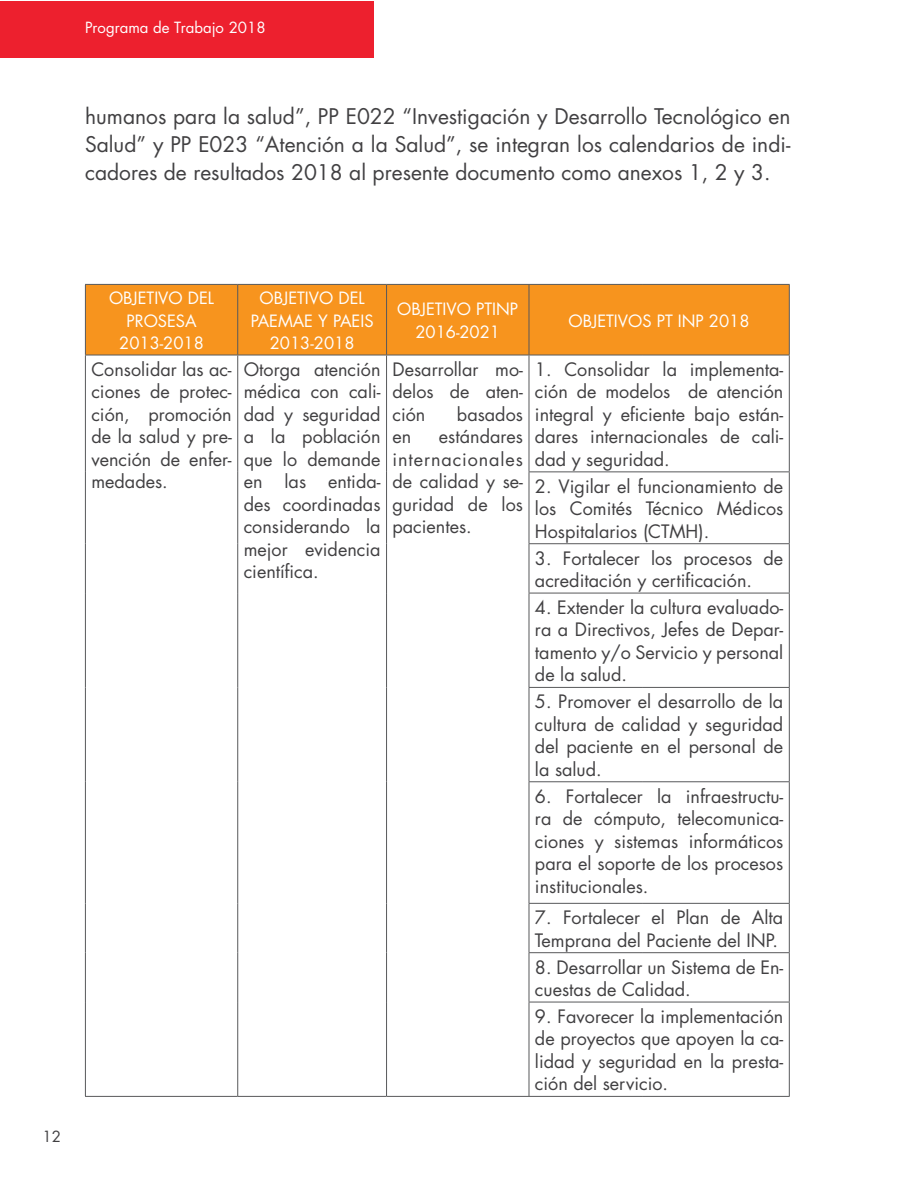
<style>
.page{position:relative;width:918px;height:1188px;background:#fff}
.page>*{position:absolute;margin:0;border:0;box-sizing:border-box;transform-origin:0 0}
.t1{font:21px/28.3px "Futura Std";color:#414042;text-align:justify}
.t2{font:18px/22.5px "Futura Std";color:#414042;text-align:justify}
.t3{font:16.5px/22.5px "Futura Std";color:#fff;text-align:center}
.t4{font:15px "Futura Std";color:#fff}
.t5{font:15px "Futura Std";color:#414042}
</style>
<div class="page">
<div style="left:0;top:1px;width:373px;height:56px;background:#ed202e"></div>
<div style="left:86px;top:285px;width:703px;height:70px;background:#f7941e"></div>
<hr style="left:85px;top:284px;width:153px;height:1px;background:#58595b">
<hr style="left:85px;top:285px;width:1px;height:70px;background:#58595b">
<hr style="left:238px;top:284px;width:149px;height:1px;background:#58595b">
<hr style="left:237px;top:285px;width:1px;height:70px;background:#58595b">
<hr style="left:387px;top:284px;width:142px;height:1px;background:#58595b">
<hr style="left:386px;top:285px;width:1px;height:70px;background:#58595b">
<hr style="left:529px;top:284px;width:114px;height:1px;background:#58595b">
<hr style="left:529px;top:285px;width:1px;height:70px;background:#58595b">
<hr style="left:643px;top:284px;width:147px;height:1px;background:#58595b">
<hr style="left:789px;top:285px;width:1px;height:70px;background:#58595b">
<hr style="left:85px;top:355px;width:153px;height:1px;background:#58595b">
<hr style="left:85px;top:355px;width:1px;height:117px;background:#58595b">
<hr style="left:238px;top:355px;width:149px;height:1px;background:#58595b">
<hr style="left:237px;top:355px;width:1px;height:117px;background:#58595b">
<hr style="left:387px;top:355px;width:142px;height:1px;background:#58595b">
<hr style="left:386px;top:355px;width:1px;height:117px;background:#58595b">
<hr style="left:529px;top:355px;width:114px;height:1px;background:#58595b">
<hr style="left:529px;top:355px;width:1px;height:116px;background:#58595b">
<hr style="left:643px;top:355px;width:147px;height:1px;background:#58595b">
<hr style="left:789px;top:355px;width:1px;height:116px;background:#58595b">
<hr style="left:85px;top:472px;width:1px;height:72px;background:#58595b">
<hr style="left:237px;top:472px;width:1px;height:72px;background:#58595b">
<hr style="left:386px;top:472px;width:1px;height:72px;background:#58595b">
<hr style="left:529px;top:471px;width:114px;height:1px;background:#58595b">
<hr style="left:529px;top:472px;width:1px;height:71px;background:#58595b">
<hr style="left:643px;top:471px;width:147px;height:1px;background:#58595b">
<hr style="left:789px;top:472px;width:1px;height:71px;background:#58595b">
<hr style="left:85px;top:544px;width:1px;height:49px;background:#58595b">
<hr style="left:237px;top:544px;width:1px;height:49px;background:#58595b">
<hr style="left:386px;top:544px;width:1px;height:49px;background:#58595b">
<hr style="left:529px;top:543px;width:114px;height:1px;background:#58595b">
<hr style="left:529px;top:544px;width:1px;height:49px;background:#58595b">
<hr style="left:643px;top:543px;width:147px;height:1px;background:#58595b">
<hr style="left:789px;top:544px;width:1px;height:49px;background:#58595b">
<hr style="left:85px;top:593px;width:1px;height:94px;background:#58595b">
<hr style="left:237px;top:593px;width:1px;height:94px;background:#58595b">
<hr style="left:386px;top:593px;width:1px;height:94px;background:#58595b">
<hr style="left:529px;top:593px;width:114px;height:1px;background:#58595b">
<hr style="left:529px;top:593px;width:1px;height:94px;background:#58595b">
<hr style="left:643px;top:593px;width:147px;height:1px;background:#58595b">
<hr style="left:789px;top:593px;width:1px;height:94px;background:#58595b">
<hr style="left:85px;top:687px;width:1px;height:95px;background:#58595b">
<hr style="left:237px;top:687px;width:1px;height:95px;background:#58595b">
<hr style="left:386px;top:687px;width:1px;height:95px;background:#58595b">
<hr style="left:85px;top:782px;width:1px;height:121px;background:#58595b">
<hr style="left:237px;top:782px;width:1px;height:121px;background:#58595b">
<hr style="left:386px;top:782px;width:1px;height:121px;background:#58595b">
<hr style="left:85px;top:903px;width:1px;height:50px;background:#58595b">
<hr style="left:237px;top:903px;width:1px;height:50px;background:#58595b">
<hr style="left:386px;top:903px;width:1px;height:50px;background:#58595b">
<hr style="left:85px;top:953px;width:1px;height:49px;background:#58595b">
<hr style="left:237px;top:953px;width:1px;height:49px;background:#58595b">
<hr style="left:386px;top:953px;width:1px;height:49px;background:#58595b">
<hr style="left:85px;top:1002px;width:1px;height:94px;background:#58595b">
<hr style="left:237px;top:1002px;width:1px;height:94px;background:#58595b">
<hr style="left:386px;top:1002px;width:1px;height:94px;background:#58595b">
<hr style="left:529px;top:687px;width:114px;height:1px;background:#58595b">
<hr style="left:529px;top:688px;width:1px;height:93px;background:#58595b">
<hr style="left:643px;top:687px;width:147px;height:1px;background:#58595b">
<hr style="left:789px;top:688px;width:1px;height:93px;background:#58595b">
<hr style="left:529px;top:781px;width:114px;height:1px;background:#58595b">
<hr style="left:529px;top:782px;width:1px;height:121px;background:#58595b">
<hr style="left:643px;top:781px;width:147px;height:1px;background:#58595b">
<hr style="left:789px;top:782px;width:1px;height:121px;background:#58595b">
<hr style="left:529px;top:903px;width:114px;height:1px;background:#58595b">
<hr style="left:529px;top:904px;width:1px;height:48px;background:#58595b">
<hr style="left:643px;top:903px;width:147px;height:1px;background:#58595b">
<hr style="left:789px;top:904px;width:1px;height:48px;background:#58595b">
<hr style="left:529px;top:952px;width:114px;height:1px;background:#58595b">
<hr style="left:529px;top:953px;width:1px;height:49px;background:#58595b">
<hr style="left:643px;top:952px;width:147px;height:1px;background:#58595b">
<hr style="left:789px;top:953px;width:1px;height:49px;background:#58595b">
<hr style="left:529px;top:1002px;width:114px;height:1px;background:#58595b">
<hr style="left:529px;top:1002px;width:1px;height:94px;background:#58595b">
<hr style="left:643px;top:1002px;width:147px;height:1px;background:#58595b">
<hr style="left:789px;top:1002px;width:1px;height:94px;background:#58595b">
<hr style="left:85px;top:1096px;width:153px;height:1px;background:#58595b">
<hr style="left:238px;top:1096px;width:149px;height:1px;background:#58595b">
<hr style="left:387px;top:1096px;width:142px;height:1px;background:#58595b">
<hr style="left:529px;top:1096px;width:114px;height:1px;background:#58595b">
<hr style="left:643px;top:1096px;width:147px;height:1px;background:#58595b">
<p class="t4" style="left:85px;top:18px;width:182px">Programa de Trabajo 2018</p>
<p class="t1" style="left:85px;top:102px;width:707px">humanos para la salud”, PP E022 “Investigación y Desarrollo Tecnológico en Salud” y PP E023 “Atención a la Salud”, se integran los calendarios de indi&shy;cadores de resultados 2018 al presente documento como anexos 1, 2 y 3.</p>
<p class="t5" style="left:43px;top:1127px;width:20px">12</p>
<p class="t3" style="left:109px;top:287px;width:107px">OBJETIVO DEL<br>PROSESA<br>2013-2018</p>
<p class="t3" style="left:251px;top:287px;width:124px">OBJETIVO DEL<br>PAEMAE Y PAEIS<br>2013-2018</p>
<p class="t3" style="left:397px;top:298px;width:122px">OBJETIVO PTINP<br>2016-2021</p>
<p class="t3" style="left:569px;top:309px;width:182px">OBJETIVOS PT INP 2018</p>
<p class="t2" style="left:91px;top:358px;width:142px">Consolidar las ac&shy;ciones de protec&shy;ción, promoción de la salud y pre&shy;vención de enfer&shy;medades.</p>
<p class="t2" style="left:244px;top:358px;width:138px">Otorga atención médica con cali&shy;dad y seguridad a la población que lo demande en las entida&shy;des coordinadas considerando la mejor evidencia científica.</p>
<p class="t2" style="left:393px;top:358px;width:132px">Desarrollar mo&shy;delos de aten&shy;ción</p>
<p class="t2" style="left:535px;top:358px;width:250px">1. Consolidar la implementa&shy;ción de modelos de atención integral y eficiente bajo están&shy;dares internacionales de cali&shy;dad y seguridad.</p>
<p class="t2" style="left:535px;top:475px;width:250px">2. Vigilar el funcionamiento de los Comités Técnico Médicos Hospitalarios (CTMH).</p>
<p class="t2" style="left:535px;top:547px;width:250px">3. Fortalecer los procesos de acreditación y certificación.</p>
<p class="t2" style="left:535px;top:596px;width:250px">4. Extender la cultura evaluado&shy;ra a Directivos, Jefes de Depar&shy;tamento y/o Servicio y personal de la salud.</p>
<p class="t2" style="left:535px;top:691px;width:250px">5. Promover el desarrollo de la cultura de calidad y seguridad del paciente en el personal de la salud.</p>
<p class="t2" style="left:535px;top:785px;width:250px">6. Fortalecer la infraestructu&shy;ra de cómputo, telecomunica&shy;ciones y sistemas informáticos para el soporte de los procesos institucionales.</p>
<p class="t2" style="left:535px;top:907px;width:250px">7. Fortalecer el Plan de Alta<br>Temprana del Paciente del INP.</p>
<p class="t2" style="left:535px;top:956px;width:250px">8. Desarrollar un Sistema de En&shy;cuestas de Calidad.</p>
<p class="t2" style="left:535px;top:1005px;width:250px">9. Favorecer la implementación de proyectos que apoyen la ca&shy;lidad y seguridad en la presta&shy;ción del servicio.</p>
<p class="t2" style="left:457px;top:403px;width:68px">basados</p>
<p class="t2" style="left:393px;top:426px;width:132px;text-indent:46px">estándares internacionales de calidad y se&shy;guridad de los pacientes.</p>
<p class="t2" style="left:393px;top:426px;width:20px">en</p>
</div>
